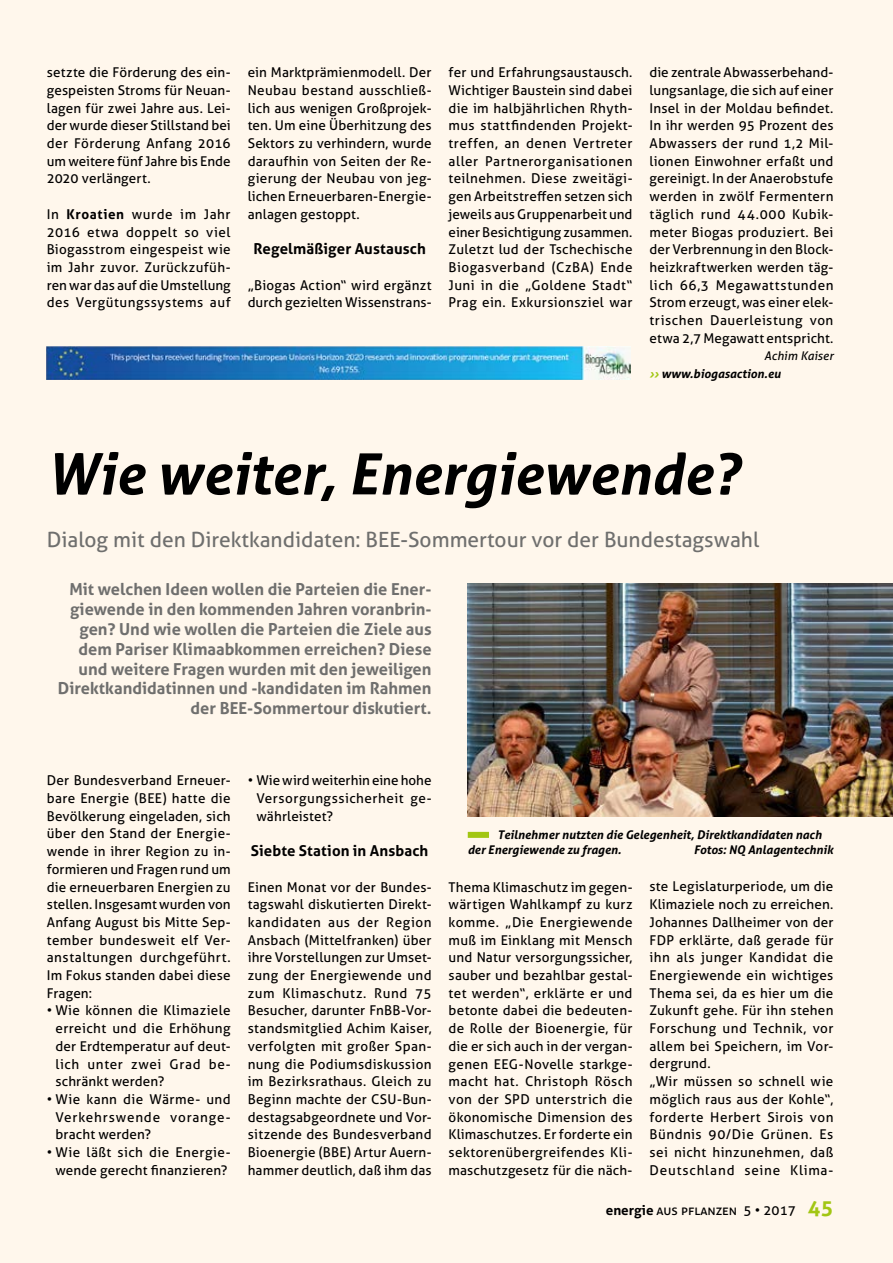
<style>
.page{position:relative;width:893px;height:1263px;background:#fff7ec}
.page>*{position:absolute;margin:0;border:0;box-sizing:border-box;transform-origin:0 0}
.t1{font:italic 700 57px "Aller";color:#000}
.t2{font:21px "Aller";color:#6f6f6e}
.t3{font:700 16.5px/19.8px "Aller";color:#6f6f6e;text-align:right}
.t4{font:700 15px "Aller";letter-spacing:.01em;color:#000}
.t5{font:13.5px/17.7px "Aller";letter-spacing:.02em;color:#000;text-align:justify}
.t6{font:13.5px "Aller";color:#000}
.t7{font:italic 700 12px/14.4px "Aller";color:#000}
.s1{font-weight:700}
.s2{font-weight:400}
.s3{color:#a2c613}
.s4{font-weight:700;font-size:21px;color:#a2c613}
</style>
<div class="page">
<img style="left:468px;top:583px;width:425px;height:234px">
<div style="left:468px;top:832px;width:21px;height:6px;background:#a2c613"></div>
<img style="left:47px;top:347px;width:583px;height:32px">
<p class="t5" style="left:47px;top:64px;width:185px">setzte die Förderung des ein&shy;gespeisten Stroms für Neuan&shy;lagen für zwei Jahre aus. Lei&shy;der wurde dieser Stillstand bei der Förderung Anfang 2016 um weitere fünf Jahre bis Ende 2020 verlängert.</p>
<p class="t5" style="left:47px;top:205px;width:185px">In <span class="s1">Kroatien</span> wurde im Jahr 2016 etwa doppelt so viel Biogasstrom eingespeist wie im Jahr zuvor. Zurückzufüh&shy;ren war das auf die Umstellung des Vergütungssystems auf</p>
<p class="t5" style="left:248px;top:64px;width:185px">ein Marktprämienmodell. Der Neubau bestand ausschließ&shy;lich aus wenigen Großprojek&shy;ten. Um eine Überhitzung des Sektors zu verhindern, wurde daraufhin von Seiten der Re&shy;gierung der Neubau von jeg&shy;lichen Erneuerbaren-Energie&shy;anlagen gestoppt.</p>
<p class="t4" style="left:253px;top:240px;width:174px">Regelmäßiger Austausch</p>
<p class="t5" style="left:248px;top:276px;width:185px">„Biogas Action“ wird ergänzt durch gezielten Wissenstrans-</p>
<p class="t5" style="left:449px;top:64px;width:185px">fer und Erfahrungsaustausch.<br>Wichtiger Baustein sind dabei die im halbjährlichen Rhyth&shy;mus stattfindenden Projekt&shy;treffen, an denen Vertreter aller Partnerorganisationen teilnehmen. Diese zweitägi&shy;gen Arbeitstreffen setzen sich jeweils aus Gruppenarbeit und einer Besichtigung zusammen.<br>Zuletzt lud der Tschechische Biogasverband (CzBA) Ende Juni in die „Goldene Stadt“ Prag ein. Exkursionsziel war</p>
<p class="t5" style="left:649px;top:64px;width:185px">die zentrale Abwasserbehand&shy;lungsanlage, die sich auf einer Insel in der Moldau befindet.<br>In ihr werden 95 Prozent des Abwassers der rund 1,2 Mil&shy;lionen Einwohner erfaßt und gereinigt. In der Anaerobstufe werden in zwölf Fermentern täglich rund 44.000 Kubik&shy;meter Biogas produziert. Bei der Verbrennung in den Block&shy;heizkraftwerken werden täg&shy;lich 66,3 Megawattstunden Strom erzeugt, was einer elek&shy;trischen Dauerleistung von etwa 2,7 Megawatt entspricht.</p>
<p class="t7" style="left:649px;top:347px;width:185px;line-height:17.7px;text-indent:115px"><span class="s2">Achim Kaiser </span><span class="s3">››</span> www.biogasaction.eu</p>
<h1 class="t1" style="left:47px;top:439px;width:694px">Wie weiter, Energiewende?</h1>
<h2 class="t2" style="left:47px;top:527px;width:714px">Dialog mit den Direktkandidaten: BEE-Sommertour vor der Bundestagswahl</h2>
<p class="t3" style="left:58px;top:580px;width:375px">Mit welchen Ideen wollen die Parteien die Ener&shy;giewende in den kommenden Jahren voranbrin&shy;gen? Und wie wollen die Parteien die Ziele aus dem Pariser Klimaabkommen erreichen? Diese und weitere Fragen wurden mit den jeweiligen Direktkandidatinnen und -kandidaten im Rahmen der BEE-Sommertour diskutiert.</p>
<p class="t5" style="left:47px;top:772px;width:185px">Der Bundesverband Erneuer&shy;bare Energie (BEE) hatte die Bevölkerung eingeladen, sich über den Stand der Energie&shy;wende in ihrer Region zu in&shy;formieren und Fragen rund um die erneuerbaren Energien zu stellen. Insgesamt wurden von Anfang August bis Mitte Sep&shy;tember bundesweit elf Ver&shy;anstaltungen durchgeführt.<br>Im Fokus standen dabei diese Fragen:</p>
<p class="t5" style="left:55px;top:1002px;width:177px;text-indent:-9px">• Wie können die Klimaziele erreicht und die Erhöhung der Erdtemperatur auf deut&shy;lich unter zwei Grad be&shy;schränkt werden?</p>
<p class="t5" style="left:55px;top:1090px;width:177px;text-indent:-9px">• Wie kann die Wärme- und Verkehrswende vorange&shy;bracht werden?</p>
<p class="t5" style="left:47px;top:1143px;width:185px;text-align:center">• Wie läßt sich die Energie&shy;wende gerecht finanzieren?</p>
<p class="t5" style="left:256px;top:772px;width:177px;text-indent:-9px">• Wie wird weiterhin eine hohe Versorgungssicherheit ge&shy;währleistet?</p>
<p class="t4" style="left:251px;top:841px;width:179px">Siebte Station in Ansbach</p>
<p class="t5" style="left:248px;top:878px;width:185px">Einen Monat vor der Bundes&shy;tagswahl diskutierten Direkt&shy;kandidaten aus der Region Ansbach (Mittelfranken) über ihre Vorstellungen zur Umset&shy;zung der Energiewende und zum Klimaschutz. Rund 75<br>Besucher, darunter FnBB-Vor&shy;standsmitglied Achim Kaiser, verfolgten mit großer Span&shy;nung die Podiumsdiskussion im Bezirksrathaus. Gleich zu Beginn machte der CSU-Bun&shy;destagsabgeordnete und Vor&shy;sitzende des Bundesverband Bioenergie (BBE) Artur Auern&shy;hammer deutlich, daß ihm das</p>
<p class="t5" style="left:449px;top:878px;width:185px">Thema Klimaschutz im gegen&shy;wärtigen Wahlkampf zu kurz komme. „Die Energiewende muß im Einklang mit Mensch und Natur versorgungssicher, sauber und bezahlbar gestal&shy;tet werden“, erklärte er und betonte dabei die bedeuten&shy;de Rolle der Bioenergie, für die er sich auch in der vergan&shy;genen EEG-Novelle starkge&shy;macht hat. Christoph Rösch von der SPD unterstrich die ökonomische Dimension des Klimaschutzes. Er forderte ein sektorenübergreifendes Kli&shy;maschutzgesetz für die näch-</p>
<p class="t5" style="left:649px;top:878px;width:185px;text-align:left">ste Legislaturperiode, um die<br>Klimaziele noch zu erreichen.<br>Johannes Dallheimer von der<br>FDP erklärte, daß gerade für ihn als junger Kandidat die<br>Energiewende ein wichtiges<br>Thema sei, da es hier um die<br>Zukunft gehe. Für ihn stehen<br>Forschung und Technik, vor allem bei Speichern, im Vor&shy;dergrund.<br>„Wir müssen so schnell wie möglich raus aus der Kohle“, forderte Herbert Sirois von<br>Bündnis 90/Die Grünen. Es sei nicht hinzunehmen, daß<br>Deutschland seine Klima-</p>
<p class="t7" style="left:468px;top:827px;width:355px;text-indent:30px">Teilnehmer nutzten die Gelegenheit, Direktkandidaten nach der Energiewende zu fragen.</p>
<p class="t7" style="left:694px;top:842px;width:141px">Fotos: NQ Anlagentechnik</p>
<p class="t6" style="left:606px;top:1202px;width:229px"><span class="s1">energie</span> aus pflanzen 5 • 2017 <span class="s4">45</span></p>
</div>
